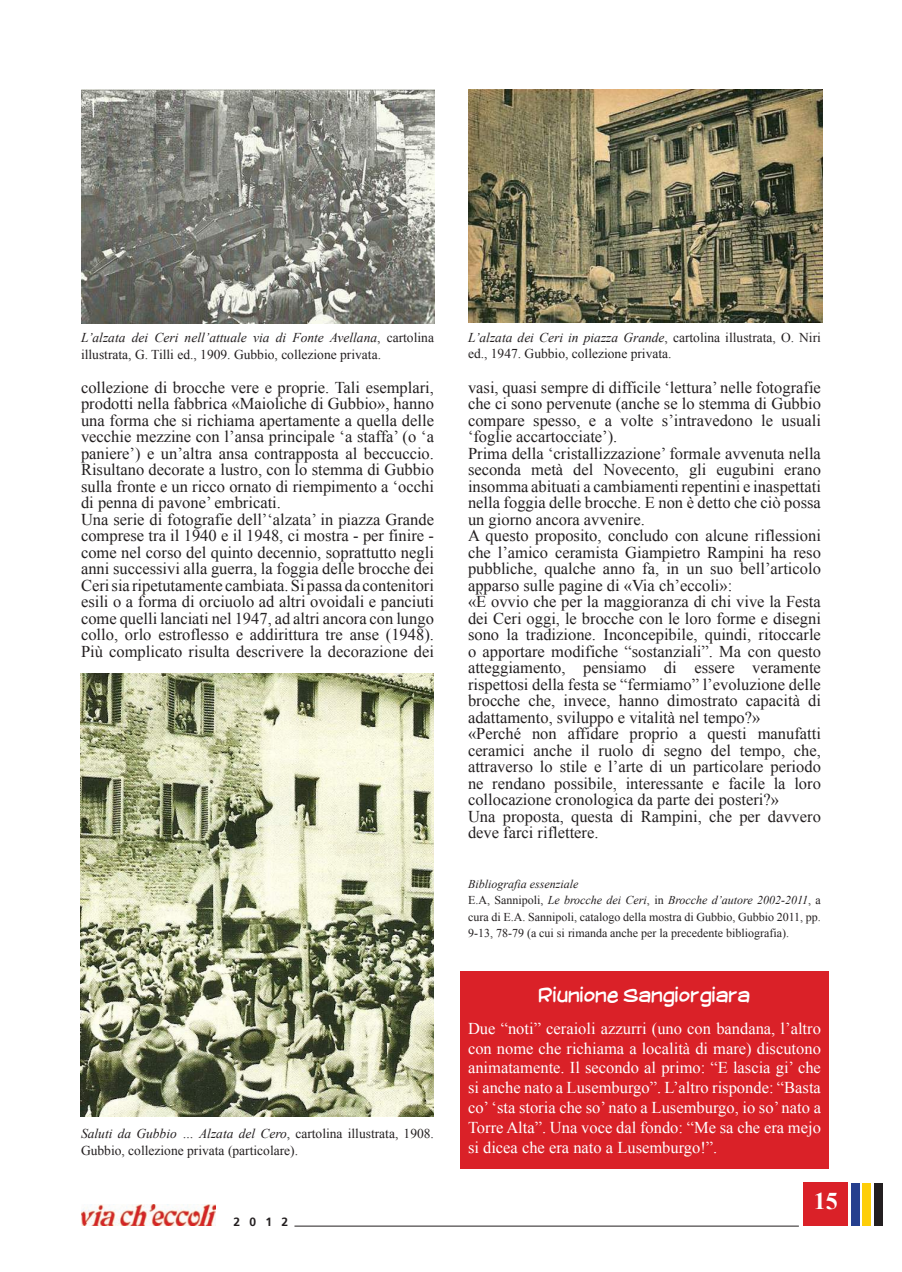
<style>
.page{position:relative;width:902px;height:1272px;background:#fff}
.page>*{position:absolute;margin:0;border:0;box-sizing:border-box;transform-origin:0 0}
.t1{font:700 24px "Times New Roman";color:#fff}
.t2{font:21px "Suplexmentary Comic NC";color:#fff}
.t3{font:16.5px/16.5px "Times New Roman";color:#231f20}
.t4{font:16.5px/19.8px "Times New Roman";color:#fff;text-align:justify}
.t5{font:13.5px/16.5px "Times New Roman";color:#231f20}
.t6{font:12px/16.5px "Times New Roman";color:#231f20}
.t7{font:700 12px "Frutiger";color:#231f20}
.s1{font-style:italic}
</style>
<div class="page">
<img style="left:81px;top:1205px;width:134px;height:21px">
<hr style="left:294px;top:1226px;width:505px;height:1px;background:#231f20">
<div style="left:803px;top:1183px;width:45px;height:43px;background:#da2128"></div>
<div style="left:851px;top:1183px;width:9px;height:42px;background:#253f8e"></div>
<div style="left:863px;top:1183px;width:8px;height:42px;background:#fece08"></div>
<div style="left:874px;top:1183px;width:9px;height:42px;background:#231f20"></div>
<img style="left:81px;top:673px;width:353px;height:444px">
<img style="left:81px;top:90px;width:353px;height:233px">
<img style="left:468px;top:90px;width:354px;height:233px">
<div style="left:461px;top:971px;width:368px;height:198px;background:#da2128"></div>
<p class="t5" style="left:81px;top:329px;width:354px"><span class="s1">L’alzata dei Ceri nell’attuale via di Fonte Avellana</span>, cartolina illustrata, G. Tilli ed., 1909. Gubbio, collezione privata.</p>
<p class="t5" style="left:468px;top:329px;width:354px"><span class="s1">L’alzata dei Ceri in piazza Grande</span>, cartolina illustrata, O. Niri ed., 1947. Gubbio, collezione privata.</p>
<p class="t3" style="left:81px;top:379px;width:354px">collezione di brocche vere e proprie. Tali esemplari, prodotti nella fabbrica «Maioliche di Gubbio», hanno una forma che si richiama apertamente a quella delle vecchie mezzine con l’ansa principale ‘a staffa’ (o ‘a paniere’) e un’altra ansa contrapposta al beccuccio.<br>Risultano decorate a lustro, con lo stemma di Gubbio sulla fronte e un ricco ornato di riempimento a ‘occhi di penna di pavone’ embricati.<br>Una serie di fotografie dell’‘alzata’ in piazza Grande comprese tra il 1940 e il 1948, ci mostra - per finire - come nel corso del quinto decennio, soprattutto negli anni successivi alla guerra, la foggia delle brocche dei Ceri sia ripetutamente cambiata. Si passa da contenitori esili o a forma di orciuolo ad altri ovoidali e panciuti come quelli lanciati nel 1947, ad altri ancora con lungo collo, orlo estroflesso e addirittura tre anse (1948).<br>Più complicato risulta descrivere la decorazione dei</p>
<p class="t3" style="left:468px;top:379px;width:354px">vasi, quasi sempre di difficile ‘lettura’ nelle fotografie che ci sono pervenute (anche se lo stemma di Gubbio compare spesso, e a volte s’intravedono le usuali ‘foglie accartocciate’).<br>Prima della ‘cristallizzazione’ formale avvenuta nella seconda metà del Novecento, gli eugubini erano insomma abituati a cambiamenti repentini e inaspettati nella foggia delle brocche. E non è detto che ciò possa un giorno ancora avvenire.<br>A questo proposito, concludo con alcune riflessioni che l’amico ceramista Giampietro Rampini ha reso pubbliche, qualche anno fa, in un suo bell’articolo apparso sulle pagine di «Via ch’eccoli»:<br>«È ovvio che per la maggioranza di chi vive la Festa dei Ceri oggi, le brocche con le loro forme e disegni sono la tradizione. Inconcepibile, quindi, ritoccarle o apportare modifiche “sostanziali”. Ma con questo atteggiamento, pensiamo di essere veramente rispettosi della festa se “fermiamo” l’evoluzione delle brocche che, invece, hanno dimostrato capacità di adattamento, sviluppo e vitalità nel tempo?»<br>«Perché non affidare proprio a questi manufatti ceramici anche il ruolo di segno del tempo, che, attraverso lo stile e l’arte di un particolare periodo ne rendano possibile, interessante e facile la loro collocazione cronologica da parte dei posteri?»<br>Una proposta, questa di Rampini, che per davvero deve farci riflettere.</p>
<p class="t5" style="left:81px;top:1125px;width:354px"><span class="s1">Saluti da Gubbio … Alzata del Cero</span>, cartolina illustrata, 1908.<br>Gubbio, collezione privata (particolare).</p>
<p class="t7" style="left:233px;top:1215px;width:56px">2012</p>
<p class="t6" style="left:468px;top:875px;width:354px"><span class="s1">Bibliografia essenziale<br></span>E.A, Sannipoli, <span class="s1">Le brocche dei Ceri</span>, in <span class="s1">Brocche d’autore 2002-2011</span>, a cura di E.A. Sannipoli, catalogo della mostra di Gubbio, Gubbio 2011, pp.<br>9-13, 78-79 (a cui si rimanda anche per la precedente bibliografia).</p>
<p class="t2" style="left:539px;top:982px;width:213px">Riunione Sangiorgiara</p>
<p class="t4" style="left:468px;top:1018px;width:354px">Due “noti” ceraioli azzurri (uno con bandana, l’altro con nome che richiama a località di mare) discutono animatamente. Il secondo al primo: “E lascia gi’ che si anche nato a Lusemburgo”. L’altro risponde: “Basta co’ ‘sta storia che so’ nato a Lusemburgo, io so’ nato a Torre Alta”. Una voce dal fondo: “Me sa che era mejo si dicea che era nato a Lusemburgo!”.</p>
<h1 class="t1" style="left:814px;top:1184px;width:25px">15</h1>
</div>
